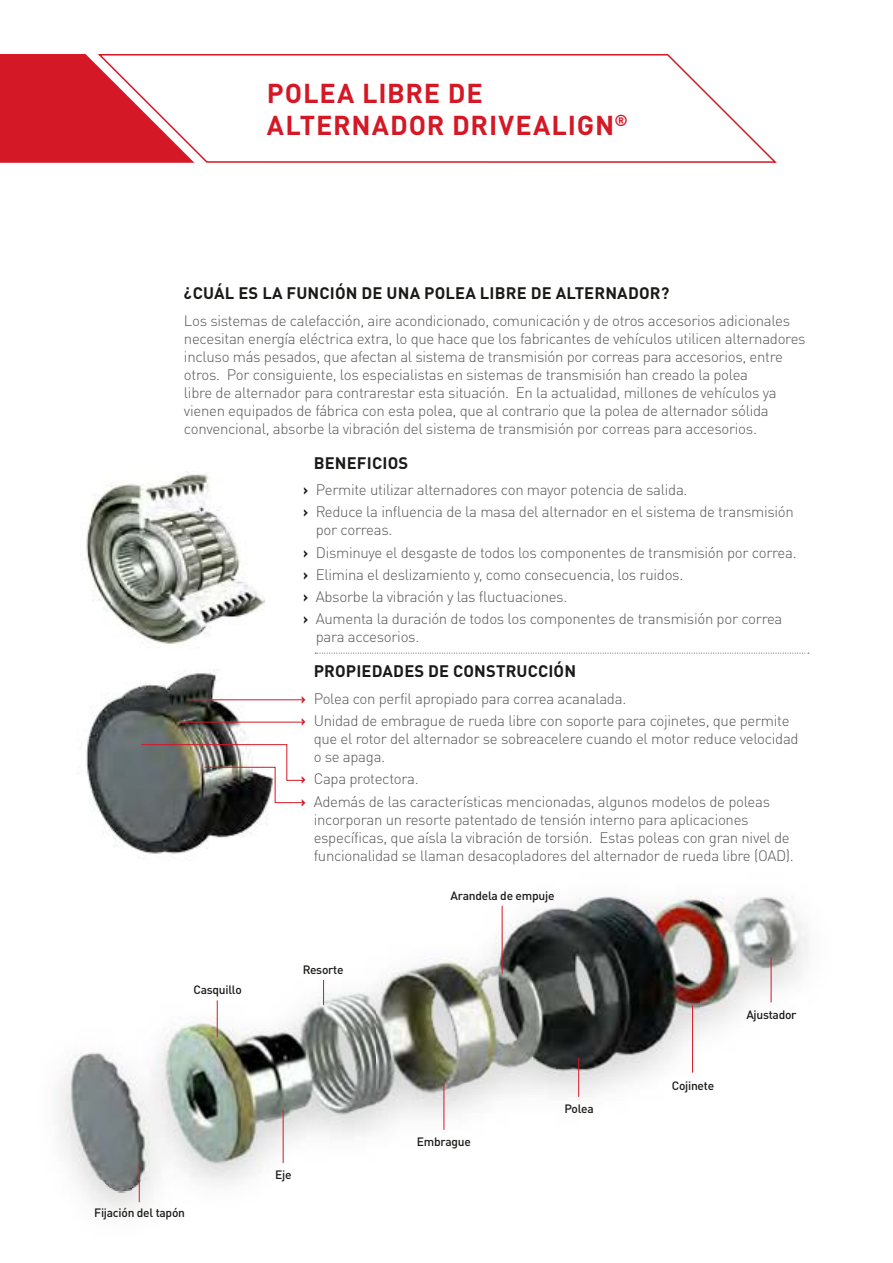
<style>
.page{position:relative;width:893px;height:1263px;background:#fff}
.page>*{position:absolute;margin:0;border:0;box-sizing:border-box;transform-origin:0 0}
.t1{font:700 27px/32.4px "DIN Pro";letter-spacing:.03em;color:#d51825}
.t2{font:700 16.5px "DIN Pro";letter-spacing:.01em;color:#1a1a18}
.t3{font:300 15px/18px "DIN Pro";letter-spacing:-.02em;color:#565656}
.t4{font:500 12px "DIN Pro";letter-spacing:-.02em;color:#1a1a18}
.s1{font-weight:700;color:#1a1a18}
.s2{font-weight:700;color:#d51825}
</style>
<div class="page">
<svg style="left:194px;top:54px;width:583px;height:109px"></svg>
<svg style="left:0;top:54px;width:194px;height:109px"></svg>
<img style="left:54px;top:896px;width:754px;height:317px">
<img style="left:86px;top:669px;width:195px;height:185px">
<hr style="left:139px;top:1163px;width:1px;height:39px;background:#d51825">
<hr style="left:283px;top:1110px;width:1px;height:53px;background:#d51825">
<hr style="left:578px;top:1058px;width:1px;height:39px;background:#d51825">
<hr style="left:692px;top:1005px;width:1px;height:68px;background:#d51825">
<hr style="left:771px;top:957px;width:1px;height:45px;background:#d51825">
<hr style="left:502px;top:906px;width:1px;height:68px;background:#d51825">
<hr style="left:444px;top:1083px;width:1px;height:47px;background:#d51825">
<hr style="left:217px;top:1000px;width:1px;height:37px;background:#d51825">
<svg style="left:323px;top:980px;width:1px;height:25px"></svg>
<svg style="left:315px;top:653px;width:494px;height:1px"></svg>
<hr style="left:187px;top:699px;width:117px;height:1px;background:#d51825">
<hr style="left:181px;top:722px;width:123px;height:1px;background:#d51825">
<img style="left:86px;top:471px;width:179px;height:173px">
<svg style="left:141px;top:744px;width:163px;height:59px"></svg>
<h1 class="t1" style="left:267px;top:73px;width:362px">POLEA LIBRE DE<br>ALTERNADOR DRIVEALIGN<sup>®</sup></h1>
<p class="t2" style="left:184px;top:279px;width:487px">¿CUÁL ES LA FUNCIÓN DE UNA POLEA LIBRE DE ALTERNADOR?</p>
<p class="t3" style="left:184px;top:310px;width:623px">Los sistemas de calefacción, aire acondicionado, comunicación y de otros accesorios adicionales necesitan energía eléctrica extra, lo que hace que los fabricantes de vehículos utilicen alternadores incluso más pesados, que afectan al sistema de transmisión por correas para accesorios, entre otros. Por consiguiente, los especialistas en sistemas de transmisión han creado la polea<br>libre de alternador para contrarestar esta situación. En la actualidad, millones de vehículos ya vienen equipados de fábrica con esta polea, que al contrario que la polea de alternador sólida convencional, absorbe la vibración del sistema de transmisión por correas para accesorios.</p>
<p class="t2" style="left:314px;top:449px;width:96px">BENEFICIOS</p>
<p class="t3" style="left:303px;top:477px;width:492px;line-height:22.2px"><span class="s1">›</span> Permite utilizar alternadores con mayor potencia de salida.<br><span class="s1">›</span> Reduce la influencia de la masa del alternador en el sistema de transmisión</p>
<p class="t3" style="left:303px;top:518px;width:495px;line-height:22.2px;text-indent:13px">por correas.<br><span class="s1">›</span> Disminuye el desgaste de todos los componentes de transmisión por correa. <span class="s1">›</span> Elimina el deslizamiento y, como consecuencia, los ruidos.<br><span class="s1">›</span> Absorbe la vibración y las fluctuaciones.<br><span class="s1">›</span> Aumenta la duración de todos los componentes de transmisión por correa</p>
<p class="t3" style="left:316px;top:627px;width:105px">para accesorios.</p>
<p class="t2" style="left:314px;top:658px;width:264px">PROPIEDADES DE CONSTRUCCIÓN</p>
<p class="t3" style="left:301px;top:686px;width:490px;line-height:22.2px"><span class="s2">›</span> Polea con perfil apropiado para correa acanalada.<br><span class="s2">›</span> Unidad de embrague de rueda libre con soporte para cojinetes, que permite</p>
<p class="t3" style="left:314px;top:728px;width:487px">que el rotor del alternador se sobreacelere cuando el motor reduce velocidad o se apaga.</p>
<p class="t3" style="left:301px;top:767px;width:471px;line-height:22.2px"><span class="s2">›</span> Capa protectora.<br><span class="s2">›</span> Además de las características mencionadas, algunos modelos de poleas</p>
<p class="t3" style="left:314px;top:809px;width:482px">incorporan un resorte patentado de tensión interno para aplicaciones específicas, que aísla la vibración de torsión. Estas poleas con gran nivel de funcionalidad se llaman desacopladores del alternador de rueda libre (OAD).</p>
<p class="t4" style="left:193px;top:979px;width:50px">Casquillo</p>
<p class="t4" style="left:303px;top:959px;width:42px">Resorte</p>
<p class="t4" style="left:94px;top:1202px;width:92px">Fijación del tapón</p>
<p class="t4" style="left:275px;top:1165px;width:18px">Eje</p>
<p class="t4" style="left:451px;top:886px;width:105px">Arandela de empuje</p>
<p class="t4" style="left:417px;top:1131px;width:56px">Embrague</p>
<p class="t4" style="left:564px;top:1099px;width:31px">Polea</p>
<p class="t4" style="left:672px;top:1076px;width:44px">Cojinete</p>
<p class="t4" style="left:746px;top:1005px;width:52px">Ajustador</p>
</div>
